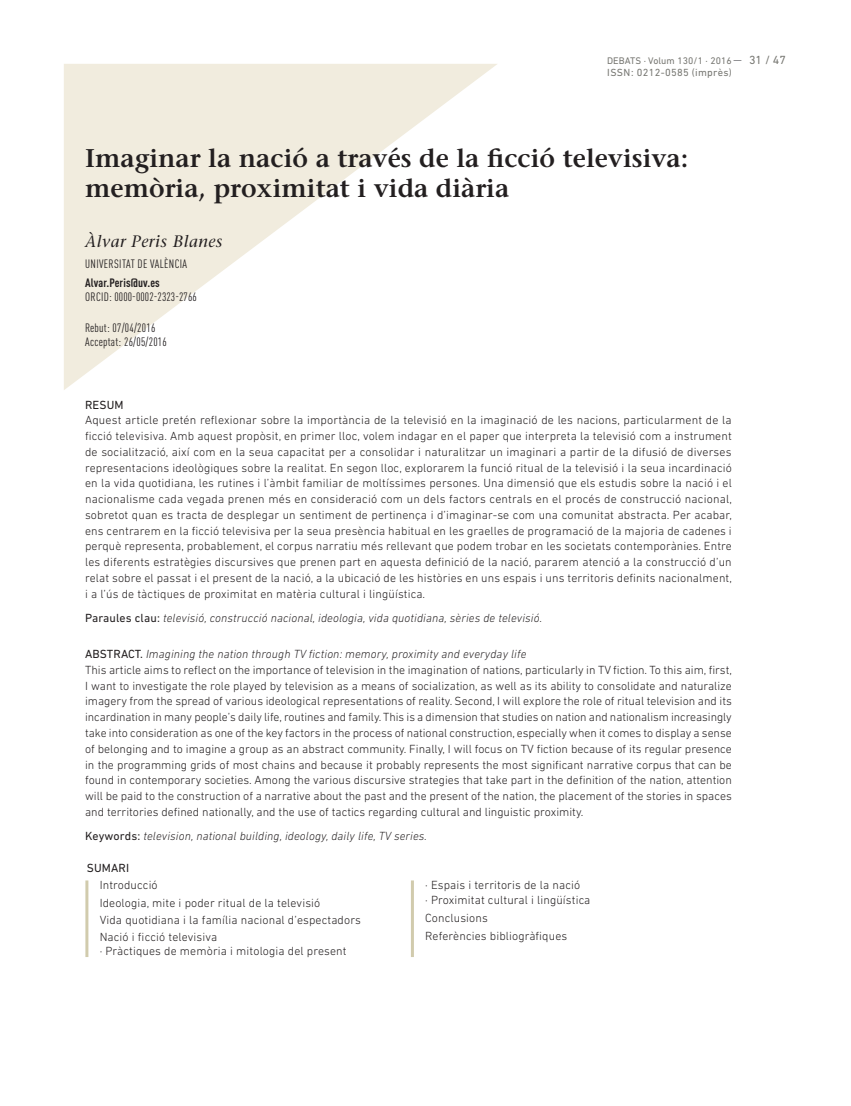
<style>
.page{position:relative;width:851px;height:1106px;background:#fff}
.page>*{position:absolute;margin:0;border:0;box-sizing:border-box;transform-origin:0 0}
.t1{font:600 25.5px/30px "Stone Serif";color:#231f20}
.t2{font:italic 16.5px "Stone Serif";letter-spacing:.03em;color:#231f20}
.t3{font:300 12px/15.8px "DIN Next LT Pro";color:#231f20}
.t4{font:italic 300 12px "DIN Next LT Pro";letter-spacing:.01em;color:#231f20}
.t5{font:condensed 12px/14.4px "DIN Pro";letter-spacing:.02em;color:#231f20}
.t6{font:700 condensed 12px "DIN Pro";letter-spacing:.01em;color:#231f20}
.t7{font:12px "DIN Next LT Pro";letter-spacing:.01em;color:#231f20}
.t8{font:12px "DIN Next LT Pro";color:#777772}
.t9{font:10.5px "DIN Next LT Pro";letter-spacing:.03em;color:#777772}
.t10{font:9.75px "DIN Next LT Pro";letter-spacing:.01em;color:#777772}
.s1{color:#6c6d70}
.s2{font-weight:400;font-style:normal}
.s3{font-weight:400}
.s4{font-style:italic}
</style>
<div class="page">
<svg style="left:64px;top:64px;width:433px;height:326px;fill:#f1ecde"></svg>
<hr style="left:85px;top:880px;width:3px;height:77px;background:#d1cbad">
<hr style="left:411px;top:880px;width:3px;height:77px;background:#d1cbad">
<p class="t10" style="left:607px;top:55px;width:136px">DEBATS · Volum 130/1 · 2016 <span class="s1">—</span></p>
<p class="t9" style="left:607px;top:67px;width:126px">ISSN: 0212-0585 (imprès)</p>
<p class="t8" style="left:749px;top:53px;width:38px">31 / 47</p>
<h1 class="t1" style="left:85px;top:144px;width:604px">Imaginar la nació a través de la ficció televisiva: memòria, proximitat i vida diària</h1>
<h2 class="t2" style="left:85px;top:232px;width:139px">Àlvar Peris Blanes</h2>
<p class="t5" style="left:85px;top:255px;width:103px">UNIVERSITAT DE VALÈNCIA</p>
<p class="t6" style="left:85px;top:274px;width:76px">Alvar.Peris@uv.es</p>
<p class="t5" style="left:85px;top:288px;width:113px">ORCID: 0000-0002-2323-2766</p>
<p class="t5" style="left:85px;top:319px;width:83px">Rebut: 07/04/2016<br>Acceptat: 26/05/2016</p>
<p class="t7" style="left:85px;top:397px;width:40px">RESUM</p>
<p class="t3" style="left:85px;top:412px;width:648px;text-align:justify">Aquest article pretén reflexionar sobre la importància de la televisió en la imaginació de les nacions, particularment de la ficció televisiva. Amb aquest propòsit, en primer lloc, volem indagar en el paper que interpreta la televisió com a instrument de socialització, així com en la seua capacitat per a consolidar i naturalitzar un imaginari a partir de la difusió de diverses representacions ideològiques sobre la realitat. En segon lloc, explorarem la funció ritual de la televisió i la seua incardinació en la vida quotidiana, les rutines i l’àmbit familiar de moltíssimes persones. Una dimensió que els estudis sobre la nació i el nacionalisme cada vegada prenen més en consideració com un dels factors centrals en el procés de construcció nacional, sobretot quan es tracta de desplegar un sentiment de pertinença i d’imaginar-se com una comunitat abstracta. Per acabar, ens centrarem en la ficció televisiva per la seua presència habitual en les graelles de programació de la majoria de cadenes i perquè representa, probablement, el corpus narratiu més rellevant que podem trobar en les societats contemporànies. Entre les diferents estratègies discursives que prenen part en aquesta definició de la nació, pararem atenció a la construcció d’un relat sobre el passat i el present de la nació, a la ubicació de les històries en uns espais i uns territoris definits nacionalment, i a l’ús de tàctiques de proximitat en matèria cultural i lingüística.</p>
<p class="t4" style="left:85px;top:611px;width:458px"><span class="s2">Paraules clau:</span> televisió, construcció nacional, ideologia, vida quotidiana, sèries de televisió.</p>
<p class="t3" style="left:85px;top:646px;width:648px"><span class="s3">ABSTRACT.</span> <span class="s4">Imagining the nation through TV fiction: memory, proximity and everyday life<br></span>This article aims to reflect on the importance of television in the imagination of nations, particularly in TV fiction. To this aim, first, I want to investigate the role played by television as a means of socialization, as well as its ability to consolidate and naturalize imagery from the spread of various ideological representations of reality. Second, I will explore the role of ritual television and its incardination in many people’s daily life, routines and family. This is a dimension that studies on nation and nationalism increasingly take into consideration as one of the key factors in the process of national construction, especially when it comes to display a sense of belonging and to imagine a group as an abstract community. Finally, I will focus on TV fiction because of its regular presence in the programming grids of most chains and because it probably represents the most significant narrative corpus that can be found in contemporary societies. Among the various discursive strategies that take part in the definition of the nation, attention will be paid to the construction of a narrative about the past and the present of the nation, the placement of the stories in spaces and territories defined nationally, and the use of tactics regarding cultural and linguistic proximity.</p>
<p class="t4" style="left:85px;top:829px;width:343px"><span class="s2">Keywords:</span> television, national building, ideology, daily life, TV series.</p>
<p class="t7" style="left:87px;top:861px;width:44px">SUMARI</p>
<p class="t3" style="left:100px;top:876px;width:263px;line-height:17.2px">Introducció<br>Ideologia, mite i poder ritual de la televisió<br>Vida quotidiana i la família nacional d’espectadors Nació i ficció televisiva</p>
<p class="t3" style="left:100px;top:943px;width:248px">· Pràctiques de memòria i mitologia del present</p>
<p class="t3" style="left:425px;top:878px;width:167px;line-height:14.7px">· Espais i territoris de la nació<br>· Proximitat cultural i lingüística</p>
<p class="t3" style="left:425px;top:909px;width:144px;line-height:17.7px">Conclusions<br>Referències bibliogràfiques</p>
</div>
